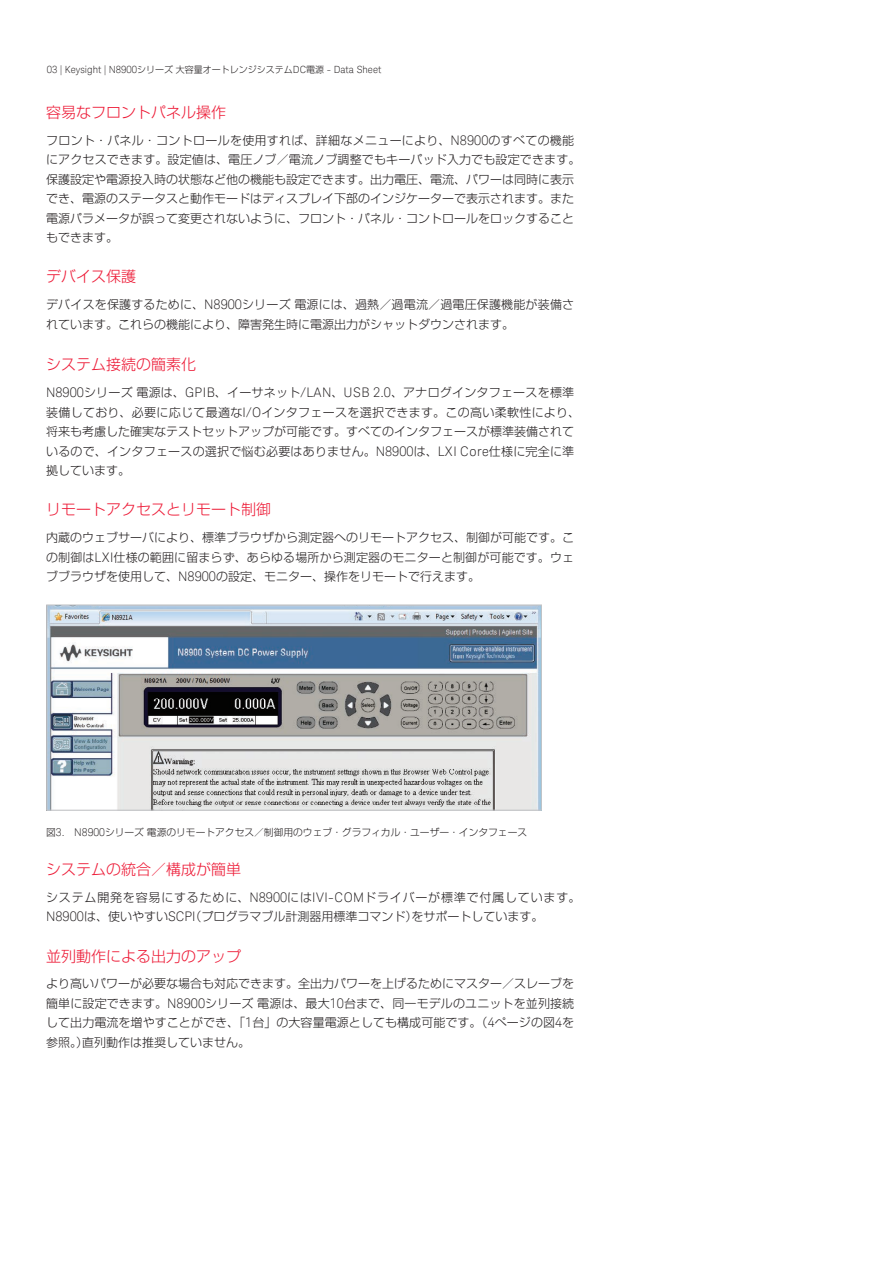
<style>
.page{position:relative;width:893px;height:1263px;background:#fff}
.page>*{position:absolute;margin:0;border:0;box-sizing:border-box;transform-origin:0 0}
.t1{font:300 15px "Shin Go Pro";color:#ed1a36}
.t2{font:300 12px/19.5px "Shin Go Pro";color:#231f20}
.t3{font:300 12px/19.5px "Shin Go Pro";letter-spacing:.02em;color:#231f20}
.t4{font:300 12px/19.5px "Shin Go Pro";letter-spacing:.065em;color:#231f20}
.t5{font:300 9.9px "Keysight Sans";color:#231f20}
.t6{font:300 9.75px "Shin Go Pro";color:#231f20}
.s1{font-family:"Shin Go Pro";font-size:9px}
.s2{font-family:"Keysight Sans";font-size:13.2px}
.s3{font-family:"Keysight Sans";font-size:10.8px}
</style>
<div class="page">
<img style="left:48px;top:606px;width:492px;height:203px">
<div style="left:46px;top:604px;width:496px;height:207px;border:1px solid #c2c3c6"></div>
<p class="t5" style="left:47px;top:64px;width:336px">03 | Keysight | N8900<span class="s1">シリーズ大容量オートレンジシステム</span>DC<span class="s1">電源</span> - Data Sheet</p>
<p class="t1" style="left:46px;top:100px;width:182px">容易なフロントパネル操作</p>
<p class="t2" style="left:46px;top:129px;width:536px">フロント・パネル・コントロールを使用すれば、詳細なメニューにより、<span class="s2">N8900</span>のすべての機能にアクセスできます。設定値は、電圧ノブ／電流ノブ調整でもキーパッド入力でも設定できます。保護設定や電源投入時の状態など他の機能も設定できます。出力電圧、電流、パワーは同時に表示でき、電源のステータスと動作モードはディスプレイ下部のインジケーターで表示されます。また電源パラメータが誤って変更されないように、フロント・パネル・コントロールをロックすることもできます。</p>
<p class="t1" style="left:46px;top:264px;width:91px">デバイス保護</p>
<p class="t2" style="left:46px;top:294px;width:530px">デバイスを保護するために、<span class="s2">N8900</span>シリーズ電源には、過熱／過電流／過電圧保護機能が装備されています。これらの機能により、障害発生時に電源出力がシャットダウンされます。</p>
<p class="t1" style="left:46px;top:352px;width:152px">システム接続の簡素化</p>
<p class="t3" style="left:46px;top:382px;width:536px"><span class="s2">N8900</span>シリーズ電源は、<span class="s2">GPIB</span>、イーサネット<span class="s2">/LAN</span>、<span class="s2">USB 2.0</span>、アナログインタフェースを標準装備しており、必要に応じて最適な<span class="s2">I/O</span>インタフェースを選択できます。この高い柔軟性により、将来も考慮した確実なテストセットアップが可能です。すべてのインタフェースが標準装備されているので、インタフェースの選択で悩む必要はありません。<span class="s2">N8900</span>は、<span class="s2">LXI Core</span>仕様に完全に準拠しています。</p>
<p class="t1" style="left:46px;top:497px;width:227px">リモートアクセスとリモート制御</p>
<p class="t2" style="left:46px;top:527px;width:530px;text-align:justify">内蔵のウェブサーバにより、標準ブラウザから測定器へのリモートアクセス、制御が可能です。この制御は<span class="s2">LXI</span>仕様の範囲に留まらず、あらゆる場所から測定器のモニターと制御が可能です。ウェブブラウザを使用して、<span class="s2">N8900</span>の設定、モニター、操作をリモートで行えます。</p>
<p class="t6" style="left:46px;top:824px;width:483px">図<span class="s3">3. N8900</span>シリーズ電源のリモートアクセス／制御用のウェブ・グラフィカル・ユーザー・インタフェース</p>
<p class="t1" style="left:46px;top:857px;width:197px">システムの統合／構成が簡単</p>
<p class="t4" style="left:46px;top:886px;width:536px">システム開発を容易にするために、<span class="s2">N8900</span>には<span class="s2">IVI-COM</span>ドライバーが標準で付属しています。<br><span class="s2">N8900</span>は、使いやすい<span class="s2">SCPI</span>（プログラマブル計測器用標準コマンド）をサポートしています。</p>
<p class="t1" style="left:46px;top:943px;width:197px">並列動作による出力のアップ</p>
<p class="t2" style="left:46px;top:973px;width:530px;text-align:justify">より高いパワーが必要な場合も対応できます。全出力パワーを上げるためにマスター／スレーブを簡単に設定できます。<span class="s2">N8900</span>シリーズ電源は、最大<span class="s2">10</span>台まで、同一モデルのユニットを並列接続して出力電流を増やすことができ、「<span class="s2">1</span>台」の大容量電源としても構成可能です。（<span class="s2">4</span>ぺージの図<span class="s2">4</span>を参照。）直列動作は推奨していません。</p>
</div>
